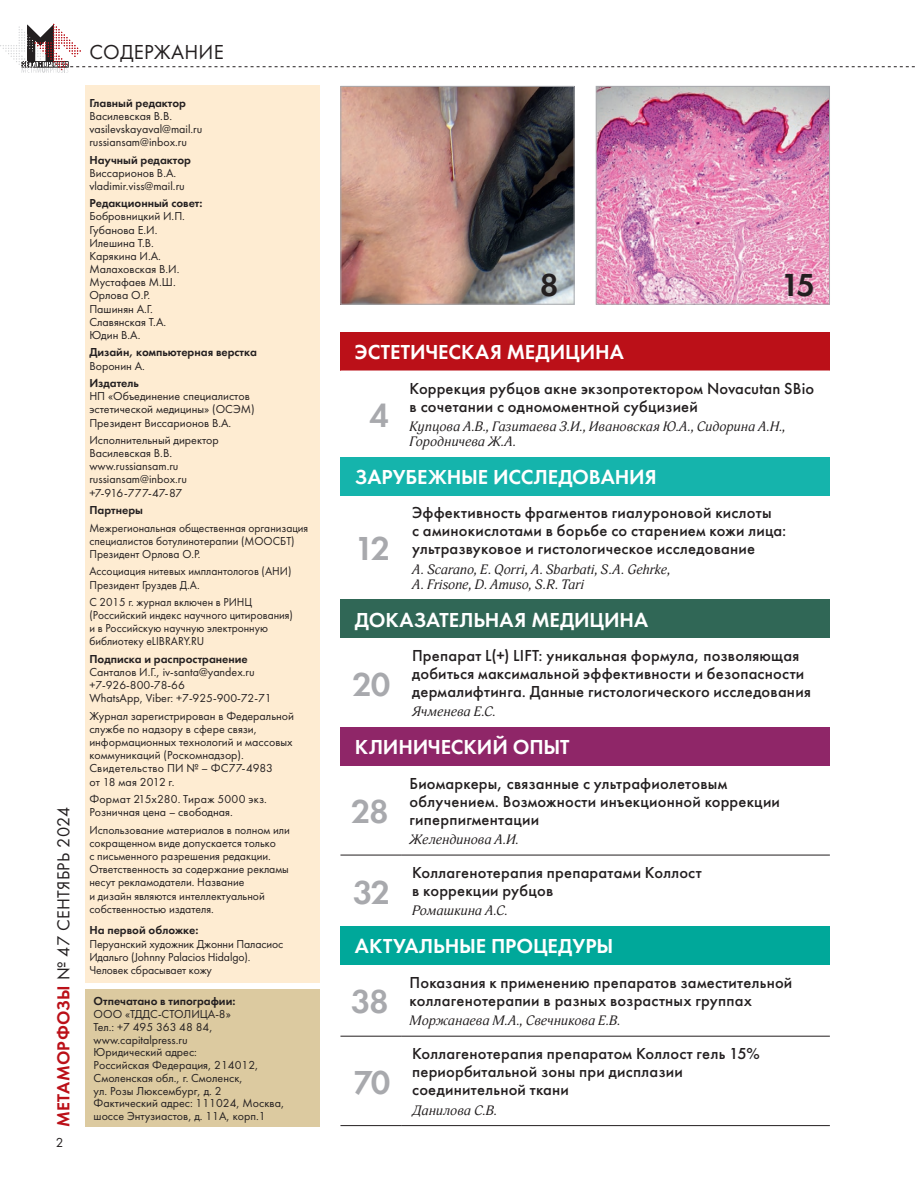
<style>
.page{position:relative;width:915px;height:1191px;background:#fff}
.page>*{position:absolute;margin:0;border:0;box-sizing:border-box;transform-origin:0 0}
.t1{font:34.5px "Futura Demi";letter-spacing:-.05em;color:#a8a9ad}
.t2{font:33px "Futura Demi";color:#231f20}
.t3{font:21px "Futura Demi";letter-spacing:-.005em;color:#fff}
.t4{font:21px "Futura";letter-spacing:.01em;color:#231f20}
.t5{font:18px "Futura";letter-spacing:.01em;color:#231f20}
.t6{font:500 16.5px/18px "Futura";letter-spacing:.015em;color:#231f20}
.t7{font:italic 13.5px/15px "Adonis";letter-spacing:.01em;color:#231f20}
.t8{font:13.5px "Futura";color:#231f20}
.t9{font:12px/13.2px "Futura";color:#231f20}
.t10{font:12px/13.2px "Futura";color:#231f20;scale:.96 1}
.t11{font:12px "Futura Demi";color:#231f20}
.s1{font-family:"Futura Demi";color:#bb1018}
</style>
<div class="page">
<div style="left:85px;top:85px;width:234px;height:897px;background:#feecd2"></div>
<div style="left:85px;top:989px;width:234px;height:138px;background:#dccaa0"></div>
<img style="left:597px;top:88px;width:230px;height:215px">
<div style="left:595px;top:86px;width:234px;height:219px;border:1px solid #a8a9ad"></div>
<img style="left:342px;top:88px;width:230px;height:215px">
<div style="left:340px;top:86px;width:234px;height:219px;border:1px solid #a8a9ad"></div>
<div style="left:340px;top:332px;width:489px;height:38px;background:#bb1018"></div>
<svg style="left:340px;top:370px;width:489px;height:667px"></svg>
<div style="left:340px;top:457px;width:489px;height:38px;background:#15b4ac"></div>
<div style="left:340px;top:599px;width:489px;height:39px;background:#306756"></div>
<div style="left:340px;top:727px;width:489px;height:38px;background:#8f2668"></div>
<div style="left:340px;top:926px;width:489px;height:38px;background:#00a89a"></div>
<hr style="left:340px;top:1125px;width:61px;height:1px;background:#231f20">
<hr style="left:401px;top:1125px;width:428px;height:1px;background:#231f20">
<hr style="left:340px;top:854px;width:61px;height:1px;background:#231f20">
<hr style="left:401px;top:854px;width:428px;height:1px;background:#231f20">
<hr style="left:340px;top:1035px;width:61px;height:1px;background:#231f20">
<hr style="left:401px;top:1035px;width:428px;height:1px;background:#231f20">
<svg style="left:0;top:24px;width:915px;height:49px"></svg>
<h3 class="t5" style="left:53px;top:1127px;width:322px;rotate:-90deg"><span class="s1">МЕТАМОРФОЗЫ</span> № 47 СЕНТЯБРЬ 2024</h3>
<p class="t8" style="left:56px;top:1134px;width:9px">2</p>
<h3 class="t4" style="left:89px;top:39px;width:136px">СОДЕРЖАНИЕ</h3>
<p class="t11" style="left:89px;top:95px;width:98px">Главный редактор</p>
<p class="t9" style="left:89px;top:109px;width:115px">Василевская В.В. vasilevskayaval@mail.ru russiansam@inbox.ru</p>
<p class="t11" style="left:89px;top:152px;width:103px">Научный редактор</p>
<p class="t9" style="left:89px;top:166px;width:97px">Виссарионов В.А. vladimir.viss@mail.ru</p>
<p class="t11" style="left:89px;top:196px;width:115px">Редакционный совет:</p>
<p class="t9" style="left:89px;top:210px;width:97px">Бобровницкий И.П.<br>Губанова Е.И.<br>Илешина Т.В.<br>Карякина И.А.<br>Малаховская В.И.<br>Мустафаев М.Ш.<br>Орлова О.Р.<br>Пашинян А.Г.<br>Славянская Т.А.<br>Юдин В.А.</p>
<p class="t11" style="left:89px;top:345px;width:169px">Дизайн, компьютерная верстка</p>
<p class="t9" style="left:89px;top:359px;width:57px">Воронин А.</p>
<p class="t11" style="left:89px;top:375px;width:51px">Издатель</p>
<p class="t9" style="left:89px;top:389px;width:167px">НП «Объединение специалистов эстетической медицины» (ОСЭМ)<br>Президент Виссарионов В.А.</p>
<p class="t9" style="left:89px;top:433px;width:131px">Исполнительный директор<br>Василевская В.В. www.russiansam.ru russiansam@inbox.ru +7-916-777-47-87</p>
<p class="t11" style="left:89px;top:502px;width:55px">Партнеры</p>
<p class="t10" style="left:89px;top:521px;width:229px">Межрегиональная общественная организация специалистов ботулинотерапии (МООСБТ)<br>Президент Орлова О.Р.</p>
<p class="t10" style="left:89px;top:564px;width:212px">Ассоциация нитевых имплантологов (АНИ)<br>Президент Груздев Д.А.</p>
<p class="t10" style="left:89px;top:595px;width:213px">С 2015 г. журнал включен в РИНЦ (Российский индекс научного цитирования) и в Российскую научную электронную библиотеку eLIBRARY.RU</p>
<p class="t11" style="left:89px;top:651px;width:160px">Подписка и распространение</p>
<p class="t9" style="left:89px;top:665px;width:184px">Санталов И.Г., iv-santa@yandex.ru +7-926-800-78-66<br>WhatsApp, Viber: +7-925-900-72-71</p>
<p class="t9" style="left:89px;top:709px;width:206px">Журнал зарегистрирован в Федеральной службе по надзору в сфере связи, информационных технологий и массовых коммуникаций (Роскомнадзор).<br>Свидетельство ПИ № – ФС77-4983<br>от 18 мая 2012 г.</p>
<p class="t9" style="left:89px;top:792px;width:179px">Формат 215x280. Тираж 5000 экз.<br>Розничная цена – свободная.</p>
<p class="t9" style="left:89px;top:823px;width:202px">Использование материалов в полном или сокращенном виде допускается только<br>с письменного разрешения редакции.<br>Ответственность за содержание рекламы несут рекламодатели. Название<br>и дизайн являются интеллектуальной собственностью издателя.</p>
<p class="t11" style="left:89px;top:923px;width:111px">На первой обложке:</p>
<p class="t9" style="left:89px;top:937px;width:195px">Перуанский художник Джонни Паласиос<br>Идальго (Johnny Palacios Hidalgo).<br>Человек сбрасывает кожу</p>
<p class="t11" style="left:94px;top:993px;width:143px">Отпечатано в типографии:</p>
<p class="t9" style="left:94px;top:1007px;width:192px;line-height:12.8px">ООО «ТДДС-СТОЛИЦА-8»<br>Тел.: +7 495 363 48 84, www.capitalpress.ru<br>Юридический адрес:<br>Российская Федерация, 214012,<br>Смоленская обл., г. Смоленск,<br>ул. Розы Люксембург, д. 2<br>Фактический адрес: 111024, Москва, шоссе Энтузиастов, д. 11А, корп.1</p>
<h2 class="t2" style="left:539px;top:264px;width:20px">8</h2>
<h2 class="t2" style="left:781px;top:264px;width:36px">15</h2>
<h3 class="t3" style="left:355px;top:339px;width:270px">ЭСТЕТИЧЕСКАЯ МЕДИЦИНА</h3>
<h3 class="t6" style="left:409px;top:379px;width:406px">Коррекция рубцов акне экзопротектором Novacutan SBio в сочетании с одномоментной субцизией</h3>
<p class="t7" style="left:409px;top:419px;width:377px">Купцова А.В., Газитаева З.И., Ивановская Ю.А., Сидорина А.Н.,<br>Городничева Ж.А.</p>
<h3 class="t3" style="left:355px;top:464px;width:303px">ЗАРУБЕЖНЫЕ ИССЛЕДОВАНИЯ</h3>
<h1 class="t1" style="left:369px;top:393px;width:21px">4</h1>
<h3 class="t6" style="left:412px;top:504px;width:375px">Эффективность фрагментов гиалуроновой кислоты<br>с аминокислотами в борьбе со старением кожи лица: ультразвуковое и гистологическое исследование</h3>
<p class="t7" style="left:412px;top:562px;width:259px">A. Scarano, E. Qorri, A. Sbarbati, S.A. Gehrke,<br>A. Frisone, D. Amuso, S.R. Tari</p>
<h3 class="t3" style="left:355px;top:606px;width:295px">ДОКАЗАТЕЛЬНАЯ МЕДИЦИНА</h3>
<h1 class="t1" style="left:355px;top:527px;width:37px">12</h1>
<h3 class="t6" style="left:412px;top:647px;width:400px">Препарат L(+) LIFT: уникальная формула, позволяющая добиться максимальной эффективности и безопасности дермалифтинга. Данные гистологического исследования</h3>
<p class="t7" style="left:412px;top:704px;width:85px">Ячменева Е.С.</p>
<h3 class="t3" style="left:355px;top:734px;width:216px">КЛИНИЧЕСКИЙ ОПЫТ</h3>
<h1 class="t1" style="left:352px;top:662px;width:39px">20</h1>
<h1 class="t1" style="left:351px;top:790px;width:39px">28</h1>
<h3 class="t6" style="left:409px;top:774px;width:372px">Биомаркеры, связанные с ультрафиолетовым облучением. Возможности инъекционной коррекции гиперпигментации</h3>
<p class="t7" style="left:409px;top:832px;width:110px">Желендинова А.И.</p>
<h3 class="t6" style="left:412px;top:864px;width:291px">Коллагенотерапия препаратами Коллост в коррекции рубцов</h3>
<p class="t7" style="left:412px;top:903px;width:97px">Ромашкина А.С.</p>
<h3 class="t3" style="left:355px;top:933px;width:260px">АКТУАЛЬНЫЕ ПРОЦЕДУРЫ</h3>
<h1 class="t1" style="left:351px;top:980px;width:39px">38</h1>
<h1 class="t1" style="left:353px;top:870px;width:39px">32</h1>
<h3 class="t6" style="left:409px;top:973px;width:384px">Показания к применению препаратов заместительной коллагенотерапии в разных возрастных группах</h3>
<p class="t7" style="left:409px;top:1013px;width:212px">Моржанаева М.А., Свечникова Е.В.</p>
<h1 class="t1" style="left:353px;top:1060px;width:38px">70</h1>
<h3 class="t6" style="left:412px;top:1045px;width:349px">Коллагенотерапия препаратом Коллост гель 15% периорбитальной зоны при дисплазии соединительной ткани</h3>
<p class="t7" style="left:412px;top:1102px;width:86px">Данилова С.В.</p>
</div>
